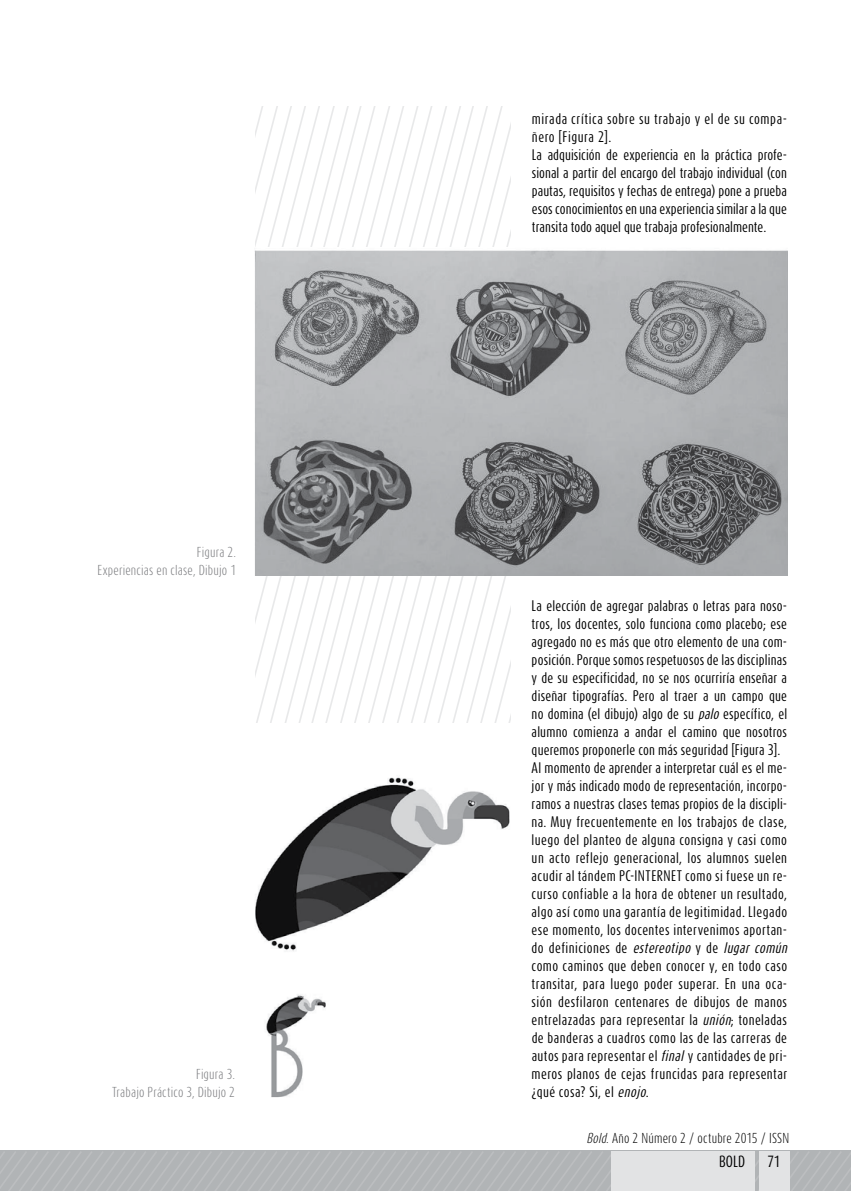
<style>
.page{position:relative;width:851px;height:1191px;background:#fff}
.page>*{position:absolute;margin:0;border:0;box-sizing:border-box;transform-origin:0 0}
.t1{font:13.5px "Dax Compact";color:#000}
.t2{font:13.5px "Dax Compact";color:#000}
.t3{font:12.75px/18px "Dax Compact";letter-spacing:.015em;color:#000}
.t4{font:300 12px/18px "Dax Compact";letter-spacing:.015em;color:#797a7d;text-align:right}
.t5{font:300 12px "Dax Compact";letter-spacing:.015em;color:#000}
.s1{font-style:italic}
</style>
<div class="page">
<svg style="left:0;top:1150px;width:850px;height:41px;background:#b2b5b7"></svg>
<div style="left:759px;top:1151px;width:31px;height:40px;background:#e2e3e4"></div>
<div style="left:611px;top:1151px;width:143px;height:40px;background:#e2e3e4"></div>
<svg style="left:309px;top:106px;width:14px;height:617px"></svg>
<svg style="left:323px;top:106px;width:14px;height:617px"></svg>
<svg style="left:337px;top:106px;width:14px;height:617px"></svg>
<svg style="left:351px;top:106px;width:15px;height:617px"></svg>
<svg style="left:366px;top:106px;width:14px;height:617px"></svg>
<svg style="left:380px;top:106px;width:13px;height:617px"></svg>
<svg style="left:393px;top:106px;width:14px;height:617px"></svg>
<svg style="left:407px;top:106px;width:14px;height:617px"></svg>
<svg style="left:421px;top:106px;width:13px;height:617px"></svg>
<svg style="left:434px;top:106px;width:14px;height:617px"></svg>
<svg style="left:448px;top:106px;width:62px;height:617px"></svg>
<img style="left:254px;top:248px;width:533px;height:327px">
<img style="left:255px;top:777px;width:255px;height:321px">
<p class="t4" style="left:97px;top:542px;width:140px">Figura 2.<br>Experiencias en clase, Dibujo 1</p>
<p class="t4" style="left:112px;top:1064px;width:124px">Figura 3.<br>Trabajo Práctico 3, Dibujo 2</p>
<p class="t3" style="left:531px;top:110px;width:256px">mirada crítica sobre su trabajo y el de su compa&shy;ñero [Figura 2].<br>La adquisición de experiencia en la práctica profe&shy;sional a partir del encargo del trabajo individual (con pautas, requisitos y fechas de entrega) pone a prueba esos conocimientos en una experiencia similar a la que transita todo aquel que trabaja profesionalmente.</p>
<p class="t3" style="left:531px;top:596px;width:260px">La elección de agregar palabras o letras para noso&shy;tros, los docentes, solo funciona como placebo; ese agregado no es más que otro elemento de una com&shy;posición. Porque somos respetuosos de las disciplinas y de su especificidad, no se nos ocurriría enseñar a diseñar tipografías. Pero al traer a un campo que no domina (el dibujo) algo de su <span class="s1">palo</span> específico, el alumno comienza a andar el camino que nosotros queremos proponerle con más seguridad [Figura 3].<br>Al momento de aprender a interpretar cuál es el me&shy;jor y más indicado modo de representación, incorpo&shy;ramos a nuestras clases temas propios de la discipli&shy;na. Muy frecuentemente en los trabajos de clase, luego del planteo de alguna consigna y casi como un acto reflejo generacional, los alumnos suelen acudir al tándem PC-INTERNET como si fuese un re&shy;curso confiable a la hora de obtener un resultado, algo así como una garantía de legitimidad. Llegado ese momento, los docentes intervenimos aportan&shy;d o d e f i n i c i o n e s d e <span class="s1">estereotipo</span> y d e <span class="s1">lugar común </span>como caminos que deben conocer y, en todo caso transitar, para luego poder superar. En una oca&shy;sión desfilaron centenares de dibujos de manos entrelazadas para representar la <span class="s1">unión</span>; toneladas de banderas a cuadros como las de las carreras de autos para representar el <span class="s1">final</span> y cantidades de pri&shy;meros planos de cejas fruncidas para representar ¿qué cosa? Si, el <span class="s1">enojo</span>.</p>
<p class="t5" style="left:586px;top:1130px;width:204px"><span class="s1">Bold</span>. Año 2 Número 2 / octubre 2015 / ISSN</p>
<p class="t1" style="left:719px;top:1152px;width:27px">BOLD</p>
<p class="t2" style="left:767px;top:1152px;width:15px">71</p>
</div>
